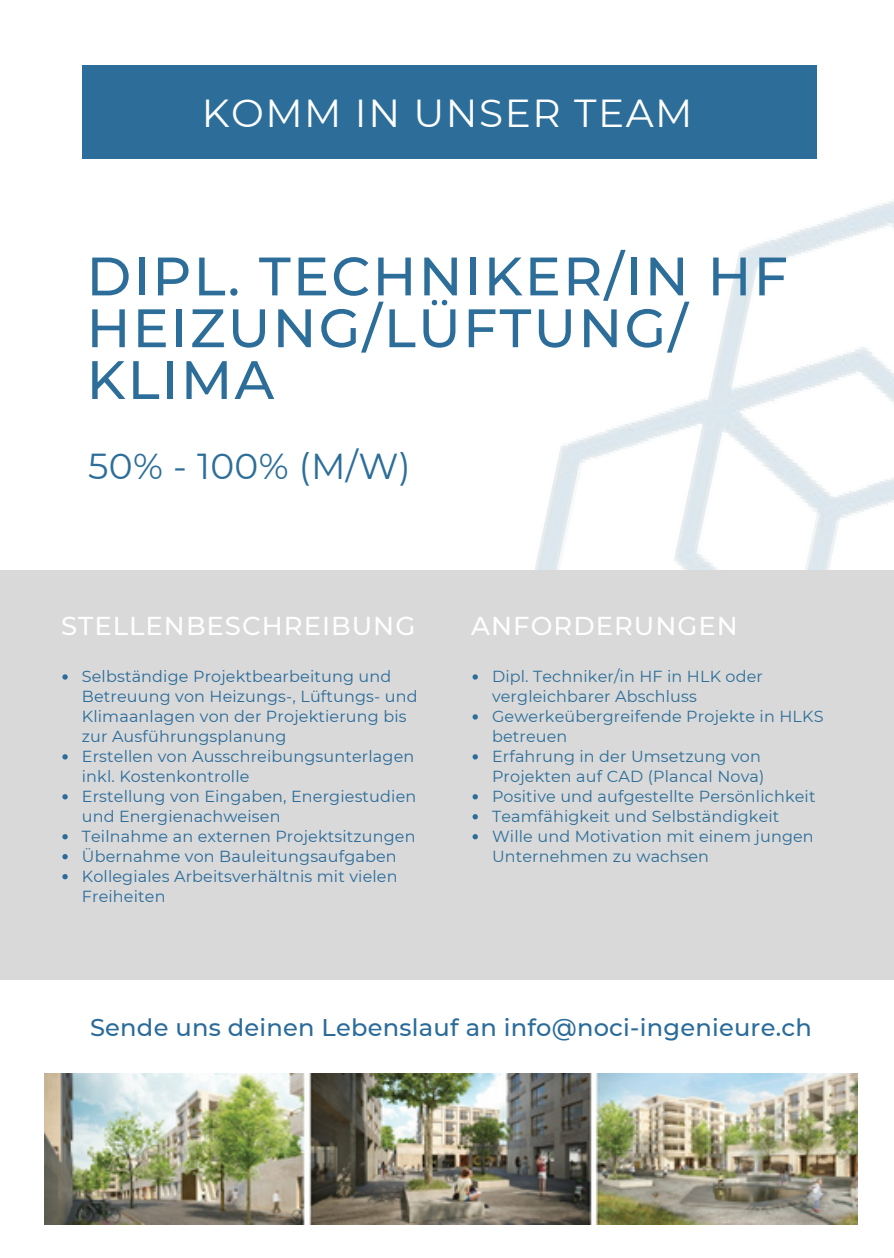
<style>
.page{position:relative;width:894px;height:1258px;background:#fff}
.page>*{position:absolute;margin:0;border:0;box-sizing:border-box;transform-origin:0 0}
.t1{font:500 54px/51.9px "Montserrat";letter-spacing:.04em;color:#2c6e99}
.t2{font:39px "Montserrat";letter-spacing:.04em;color:#fffefe}
.t3{font:36px "Montserrat";color:#2c6e99}
.t4{font:500 25.8px "Montserrat";letter-spacing:.04em;color:#fffefe}
.t5{font:500 24px "Montserrat";letter-spacing:.01em;color:#2a6b9a}
.t6{font:15.9px/20.1px "Montserrat";letter-spacing:.01em;color:#2a6b9a}
.t7{font:15.9px/20.1px "Montserrat";letter-spacing:.01em;color:#2c6e99}
</style>
<div class="page">
<img style="left:79px;top:65px;width:814px;height:1160px">
<div style="left:0;top:570px;width:893px;height:409px;background:#d9d9d9"></div>
<img style="left:44px;top:1074px;width:813px;height:151px">
<svg style="left:472px;top:674px;width:5px;height:6px"></svg>
<svg style="left:472px;top:714px;width:5px;height:5px"></svg>
<svg style="left:472px;top:754px;width:5px;height:5px"></svg>
<svg style="left:472px;top:794px;width:5px;height:5px"></svg>
<svg style="left:472px;top:814px;width:5px;height:5px"></svg>
<svg style="left:472px;top:834px;width:5px;height:5px"></svg>
<svg style="left:62px;top:674px;width:6px;height:6px"></svg>
<svg style="left:62px;top:754px;width:6px;height:5px"></svg>
<svg style="left:62px;top:794px;width:6px;height:5px"></svg>
<svg style="left:62px;top:834px;width:6px;height:5px"></svg>
<svg style="left:62px;top:854px;width:6px;height:5px"></svg>
<svg style="left:62px;top:874px;width:6px;height:5px"></svg>
<h2 class="t2" style="left:202px;top:89px;width:492px">KOMM IN UNSER TEAM</h2>
<h1 class="t1" style="left:86px;top:250px;width:702px">DIPL. TECHNIKER/IN HF<br>HEIZUNG/LÜFTUNG/<br>KLIMA</h1>
<h3 class="t3" style="left:88px;top:444px;width:324px">50% - 100% (M/W)</h3>
<h3 class="t4" style="left:61px;top:610px;width:355px">STELLENBESCHREIBUNG</h3>
<p class="t6" style="left:82px;top:666px;width:337px">Selbständige Projektbearbeitung und Betreuung von Heizungs-, Lüftungs- und Klimaanlagen von der Projektierung bis zur Ausführungsplanung<br>Erstellen von Ausschreibungsunterlagen inkl. Kostenkontrolle<br>Erstellung von Eingaben, Energiestudien und Energienachweisen<br>Teilnahme an externen Projektsitzungen Übernahme von Bauleitungsaufgaben Kollegiales Arbeitsverhältnis mit vielen Freiheiten</p>
<h3 class="t4" style="left:471px;top:610px;width:268px">ANFORDERUNGEN</h3>
<p class="t7" style="left:492px;top:666px;width:333px">Dipl. Techniker/in HF in HLK oder vergleichbarer Abschluss<br>Gewerkeübergreifende Projekte in HLKS betreuen<br>Erfahrung in der Umsetzung von<br>Projekten auf CAD (Plancal Nova)<br>Positive und aufgestellte Persönlichkeit<br>Teamfähigkeit und Selbständigkeit<br>Wille und Motivation mit einem jungen<br>Unternehmen zu wachsen</p>
<h3 class="t5" style="left:90px;top:1013px;width:723px">Sende uns deinen Lebenslauf an info@noci-ingenieure.ch</h3>
</div>
